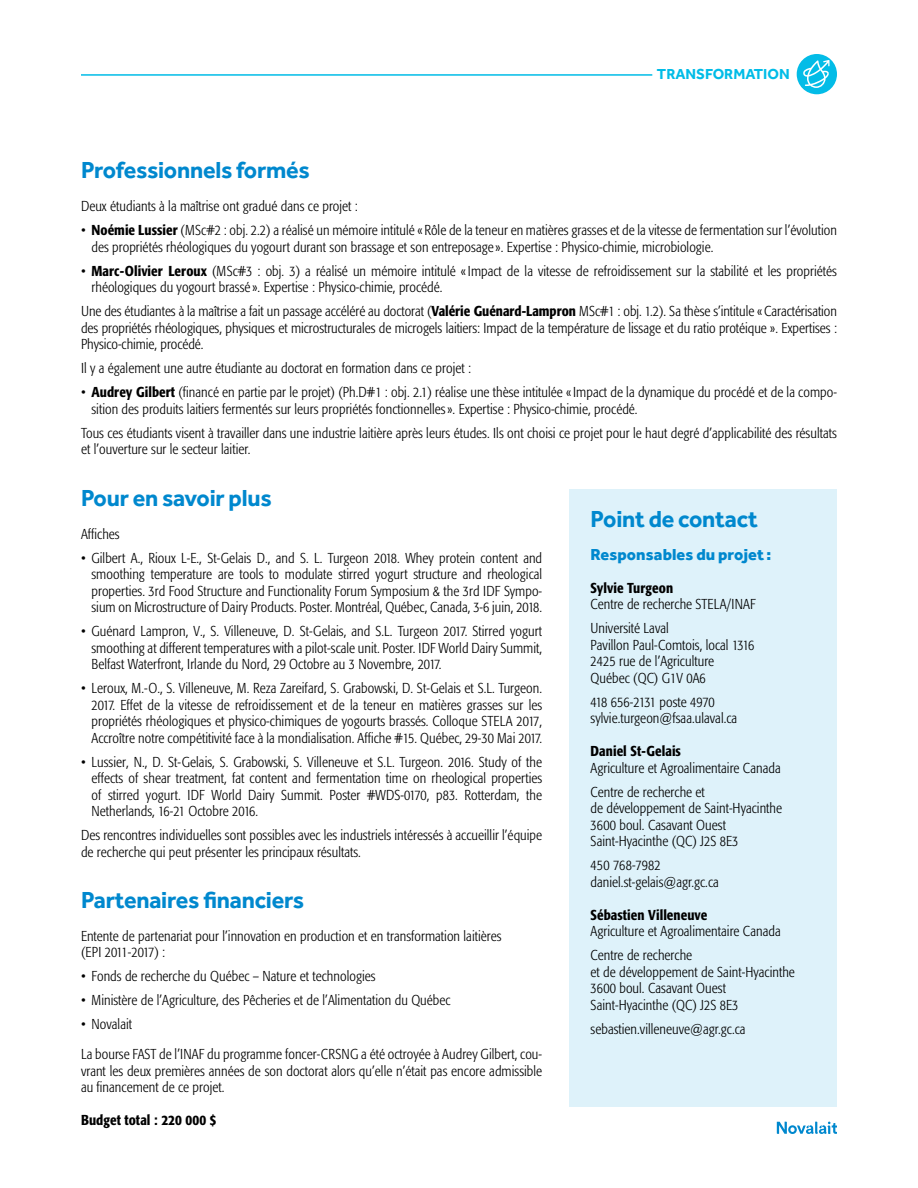
<style>
.page{position:relative;width:918px;height:1188px;background:#fff}
.page>*{position:absolute;margin:0;border:0;box-sizing:border-box;transform-origin:0 0}
.H3-FT18{font:700 24px "Effra";letter-spacing:-.01em;color:#0088ce}
.H4-FT18{font:800 16.5px "Effra";letter-spacing:.005em;color:#0088ce}
.H2-2017{font:700 15px "Effra";color:#00bce7}
.P2-FT18{font:300 condensed 14.25px/16.5px "Formata";letter-spacing:.005em;color:#000;text-align:justify}
.P2-FT18-2{font:500 condensed 14.25px "Formata";letter-spacing:.005em;color:#000}
.P2-FT18-3{font:300 condensed 14.25px "Formata";letter-spacing:-.025em;color:#000}
.s1{font-weight:500}
</style>
<div class="page">
<svg style="left:777px;top:1122px;width:60px;height:12px"></svg>
<hr style="left:81px;top:74px;width:571px;height:2px;background:#00bce7">
<div style="left:569px;top:490px;width:268px;height:617px;background:#def2fa"></div>
<div style="left:797px;top:54px;width:40px;height:40px;background:#03bce7;border-radius:50%"></div>
<svg style="left:803px;top:60px;width:27px;height:28px"></svg>
<p class="H2-2017" style="left:657px;top:65px;width:134px">TRANSFORMATION</p>
<p class="H3-FT18" style="left:81px;top:155px;width:230px">Professionnels formés</p>
<p class="P2-FT18" style="left:81px;top:198px;width:278px">Deux étudiants à la maîtrise ont gradué dans ce projet :</p>
<p class="P2-FT18" style="left:92px;top:222px;width:747px;text-indent:-10px">• <span class="s1">Noémie Lussier</span> (MSc#2 : obj. 2.2) a réalisé un mémoire intitulé « Rôle de la teneur en matières grasses et de la vitesse de fermentation sur l’évolution des propriétés rhéologiques du yogourt durant son brassage et son entreposage ». Expertise : Physico-chimie, microbiologie.</p>
<p class="P2-FT18" style="left:92px;top:262px;width:747px;text-indent:-10px">• <span class="s1">Marc-Olivier Leroux</span> (MSc#3 : obj. 3) a réalisé un mémoire intitulé «Impact de la vitesse de refroidissement sur la stabilité et les propriétés rhéologiques du yogourt brassé ». Expertise : Physico-chimie, procédé.</p>
<p class="P2-FT18" style="left:81px;top:303px;width:758px">Une des étudiantes à la maîtrise a fait un passage accéléré au doctorat (<span class="s1">Valérie Guénard-Lampron</span> MSc#1 : obj. 1.2). Sa thèse s’intitule « Caractérisation des propriétés rhéologiques, physiques et microstructurales de microgels laitiers: Impact de la température de lissage et du ratio protéique ». Expertises :<br>Physico-chimie, procédé.</p>
<p class="P2-FT18" style="left:81px;top:360px;width:392px">Il y a également une autre étudiante au doctorat en formation dans ce projet :</p>
<p class="P2-FT18" style="left:92px;top:384px;width:747px;text-indent:-10px">• <span class="s1">Audrey Gilbert</span> (financé en partie par le projet) (Ph.D#1 : obj. 2.1) réalise une thèse intitulée «Impact de la dynamique du procédé et de la compo&shy;sition des produits laitiers fermentés sur leurs propriétés fonctionnelles». Expertise : Physico-chimie, procédé.</p>
<p class="P2-FT18" style="left:81px;top:424px;width:757px">Tous ces étudiants visent à travailler dans une industrie laitière après leurs études. Ils ont choisi ce projet pour le haut degré d’applicabilité des résultats et l’ouverture sur le secteur laitier.</p>
<p class="H3-FT18" style="left:81px;top:483px;width:192px">Pour en savoir plus</p>
<p class="P2-FT18" style="left:81px;top:526px;width:40px">Affiches</p>
<p class="P2-FT18" style="left:92px;top:550px;width:452px;text-indent:-10px">• Gilbert A., Rioux L-E., St-Gelais D., and S. L. Turgeon 2018. Whey protein content and smoothing temperature are tools to modulate stirred yogurt structure and rheological properties. 3rd Food Structure and Functionality Forum Symposium &amp; the 3rd IDF Sympo&shy;sium on Microstructure of Dairy Products. Poster. Montréal, Québec, Canada, 3-6 juin, 2018.</p>
<p class="P2-FT18" style="left:92px;top:623px;width:452px;text-indent:-10px">• Guénard Lampron, V., S. Villeneuve, D. St-Gelais, and S.L. Turgeon 2017. Stirred yogurt smoothing at different temperatures with a pilot-scale unit. Poster. IDF World Dairy Summit, Belfast Waterfront, Irlande du Nord, 29 Octobre au 3 Novembre, 2017.</p>
<p class="P2-FT18" style="left:92px;top:680px;width:452px;text-indent:-10px">• Leroux, M.-O., S. Villeneuve, M. Reza Zareifard, S. Grabowski, D. St-Gelais et S.L. Turgeon.<br>2017. Effet de la vitesse de refroidissement et de la teneur en matières grasses sur les propriétés rhéologiques et physico-chimiques de yogourts brassés. Colloque STELA 2017, Accroître notre compétitivité face à la mondialisation. Affiche #15. Québec, 29-30 Mai 2017.</p>
<p class="P2-FT18" style="left:92px;top:754px;width:452px;text-indent:-10px">• Lussier, N., D. St-Gelais, S. Grabowski, S. Villeneuve et S.L. Turgeon. 2016. Study of the effects of shear treatment, fat content and fermentation time on rheological properties of stirred yogurt. IDF World Dairy Summit. Poster #WDS-0170, p83. Rotterdam, the Netherlands, 16-21 Octobre 2016.</p>
<p class="P2-FT18" style="left:81px;top:827px;width:463px">Des rencontres individuelles sont possibles avec les industriels intéressés à accueillir l’équipe de recherche qui peut présenter les principaux résultats.</p>
<p class="H3-FT18" style="left:81px;top:885px;width:225px">Partenaires financiers</p>
<p class="P2-FT18" style="left:81px;top:928px;width:422px">Entente de partenariat pour l’innovation en production et en transformation laitières</p>
<p class="P2-FT18-3" style="left:81px;top:944px;width:86px">(EPI 2011-2017) :</p>
<p class="P2-FT18" style="left:81px;top:968px;width:296px">• Fonds de recherche du Québec – Nature et technologies</p>
<p class="P2-FT18" style="left:81px;top:992px;width:371px">• Ministère de l’Agriculture, des Pêcheries et de l’Alimentation du Québec</p>
<p class="P2-FT18" style="left:81px;top:1016px;width:53px">• Novalait</p>
<p class="P2-FT18" style="left:81px;top:1046px;width:463px">La bourse FAST de l’INAF du programme foncer-CRSNG a été octroyée à Audrey Gilbert, cou&shy;vrant les deux premières années de son doctorat alors qu’elle n’était pas encore admissible au financement de ce projet.</p>
<p class="P2-FT18-2" style="left:81px;top:1112px;width:137px">Budget total : 220 000 $</p>
<p class="H3-FT18" style="left:591px;top:504px;width:169px">Point de contact</p>
<p class="H4-FT18" style="left:591px;top:544px;width:182px">Responsables du projet :</p>
<p class="P2-FT18-2" style="left:591px;top:579px;width:84px">Sylvie Turgeon</p>
<p class="P2-FT18" style="left:591px;top:596px;width:167px">Centre de recherche STELA/INAF</p>
<p class="P2-FT18" style="left:591px;top:620px;width:80px">Université Laval</p>
<p class="P2-FT18" style="left:591px;top:636px;width:165px">Pavillon Paul-Comtois, local 1316</p>
<p class="P2-FT18" style="left:591px;top:653px;width:125px">2425 rue de l’Agriculture</p>
<p class="P2-FT18" style="left:591px;top:669px;width:117px">Québec (QC) G1V 0A6</p>
<p class="P2-FT18" style="left:591px;top:693px;width:126px">418 656-2131 poste 4970</p>
<p class="P2-FT18" style="left:591px;top:710px;width:148px">sylvie.turgeon@fsaa.ulaval.ca</p>
<p class="P2-FT18-2" style="left:591px;top:742px;width:92px">Daniel St-Gelais</p>
<p class="P2-FT18" style="left:591px;top:759px;width:192px">Agriculture et Agroalimentaire Canada</p>
<p class="P2-FT18" style="left:591px;top:783px;width:116px">Centre de recherche et</p>
<p class="P2-FT18" style="left:591px;top:800px;width:193px">de développement de Saint-Hyacinthe</p>
<p class="P2-FT18" style="left:591px;top:816px;width:137px">3600 boul. Casavant Ouest</p>
<p class="P2-FT18" style="left:591px;top:833px;width:149px">Saint-Hyacinthe (QC) J2S 8E3</p>
<p class="P2-FT18" style="left:591px;top:857px;width:72px">450 768-7982</p>
<p class="P2-FT18" style="left:591px;top:873px;width:130px">daniel.st-gelais@agr.gc.ca</p>
<p class="P2-FT18-2" style="left:591px;top:906px;width:118px">Sébastien Villeneuve</p>
<p class="P2-FT18" style="left:591px;top:923px;width:192px">Agriculture et Agroalimentaire Canada</p>
<p class="P2-FT18" style="left:591px;top:947px;width:103px">Centre de recherche</p>
<p class="P2-FT18" style="left:591px;top:963px;width:206px">et de développement de Saint-Hyacinthe</p>
<p class="P2-FT18" style="left:591px;top:980px;width:137px">3600 boul. Casavant Ouest</p>
<p class="P2-FT18" style="left:591px;top:996px;width:149px">Saint-Hyacinthe (QC) J2S 8E3</p>
<p class="P2-FT18" style="left:591px;top:1020px;width:156px">sebastien.villeneuve@agr.gc.ca</p>
</div>
